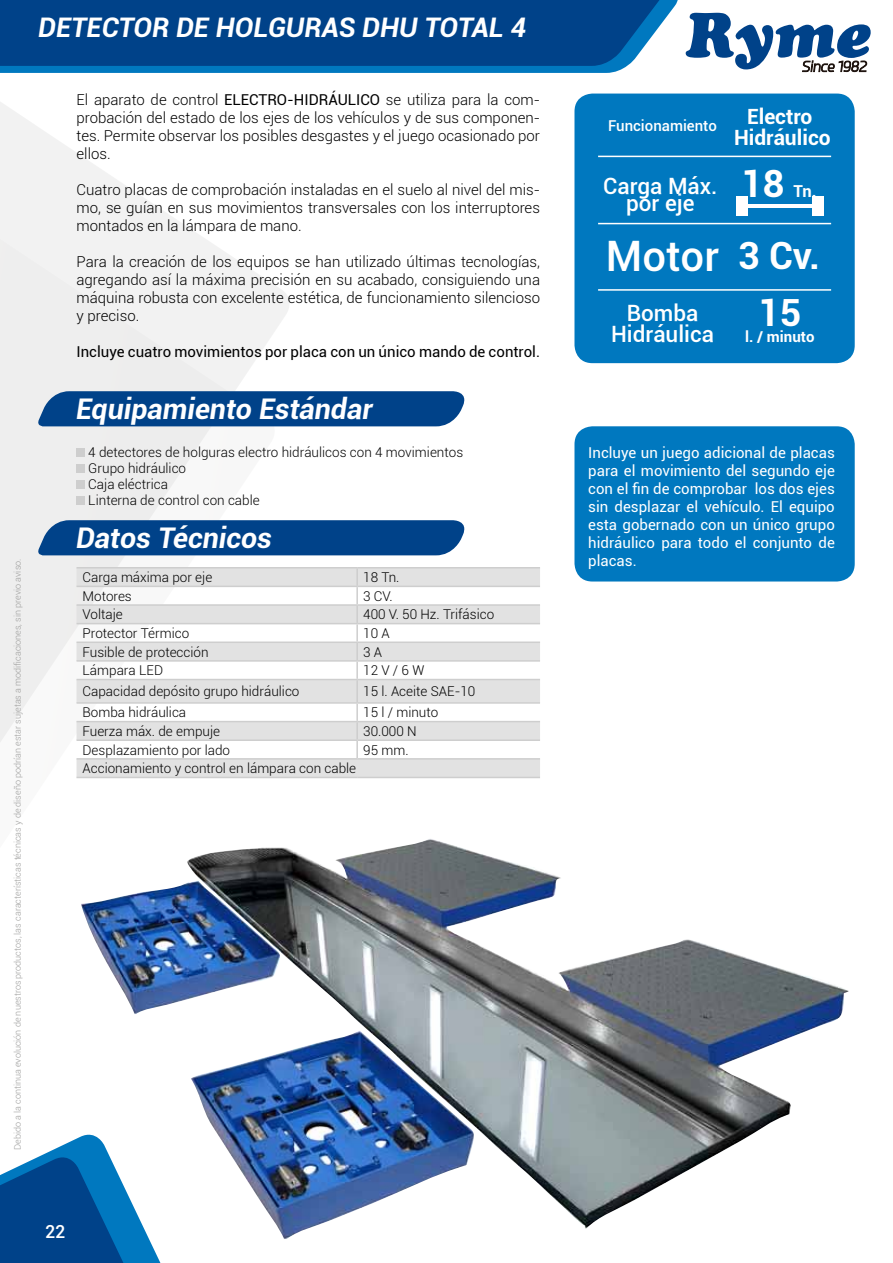
<style>
.page{position:relative;width:893px;height:1263px;background:#fff}
.page>*{position:absolute;margin:0;border:0;box-sizing:border-box;transform-origin:0 0}
.t1{font:500 42px "Roboto";color:#fff}
.t2{font:700 37.5px "Roboto";color:#fff}
.t3{font:italic 700 28.5px "Roboto";color:#fff}
.t4{font:italic 700 27px "Roboto";color:#fff}
.t5{font:500 22.5px/16.5px "Roboto";color:#fff}
.t6{font:700 21px/21px "Roboto";color:#fff;text-align:center}
.t7{font:500 18px "Roboto";color:#fff}
.t8{font:700 16.5px "Roboto";color:#fff}
.t9{font:300 15px/18px "Roboto";color:#000;text-align:justify}
.t10{font:15px/18px "Roboto";color:#fff;text-align:justify}
.t11{font:15px "Roboto";color:#000}
.t12{font:500 15px "Roboto";color:#fff}
.t13{font:700 15px "Roboto";color:#fff}
.t14{font:300 13.5px/16.2px "Roboto";color:#000}
.t15{font:300 9px "Roboto";color:#9d9d9c}
.s1{font-weight:400}
</style>
<div class="page">
<svg style="left:0;top:102px;width:296px;height:659px;fill:#f2f2f2"></svg>
<svg style="left:0;top:0;width:678px;height:73px;fill:#0078bf"></svg>
<svg style="left:0;top:1136px;width:161px;height:127px;background:#2566a2"></svg>
<div style="left:0;top:0;width:671px;height:66px;background:#004289"></div>
<svg style="left:686px;top:13px;width:185px;height:59px"></svg>
<div style="left:574px;top:94px;width:281px;height:269px;background:#0078bf;border-radius:18px"></div>
<div style="left:574px;top:426px;width:281px;height:155px;background:#0078bf;border-radius:18px"></div>
<hr style="left:598px;top:156px;width:233px;height:1px;background:#fff">
<hr style="left:598px;top:223px;width:233px;height:1px;background:#fff">
<hr style="left:598px;top:289px;width:233px;height:2px;background:#fff">
<svg style="left:77px;top:568px;width:463px;height:209px;fill:#e2e2e2"></svg>
<hr style="left:77px;top:567px;width:280px;height:1px;background:#cecece">
<hr style="left:77px;top:586px;width:280px;height:1px;background:#cecece">
<hr style="left:77px;top:604px;width:280px;height:2px;background:#cecece">
<hr style="left:77px;top:623px;width:280px;height:1px;background:#cecece">
<hr style="left:77px;top:641px;width:280px;height:2px;background:#cecece">
<hr style="left:357px;top:567px;width:183px;height:1px;background:#cecece">
<hr style="left:357px;top:586px;width:183px;height:1px;background:#cecece">
<hr style="left:357px;top:604px;width:183px;height:2px;background:#cecece">
<hr style="left:357px;top:623px;width:183px;height:1px;background:#cecece">
<hr style="left:357px;top:641px;width:183px;height:2px;background:#cecece">
<hr style="left:77px;top:660px;width:280px;height:2px;background:#cecece">
<svg style="left:356px;top:568px;width:2px;height:111px"></svg>
<hr style="left:357px;top:660px;width:183px;height:2px;background:#cecece">
<hr style="left:77px;top:679px;width:280px;height:1px;background:#cecece">
<hr style="left:77px;top:702px;width:280px;height:2px;background:#cecece">
<hr style="left:77px;top:721px;width:280px;height:1px;background:#cecece">
<hr style="left:77px;top:739px;width:280px;height:2px;background:#cecece">
<hr style="left:77px;top:758px;width:280px;height:2px;background:#cecece">
<hr style="left:77px;top:777px;width:280px;height:1px;background:#cecece">
<hr style="left:357px;top:777px;width:183px;height:1px;background:#cecece">
<hr style="left:356px;top:680px;width:2px;height:22px;background:#cecece">
<svg style="left:356px;top:704px;width:2px;height:54px"></svg>
<hr style="left:357px;top:679px;width:183px;height:1px;background:#cecece">
<hr style="left:357px;top:702px;width:183px;height:2px;background:#cecece">
<hr style="left:357px;top:721px;width:183px;height:1px;background:#cecece">
<hr style="left:357px;top:739px;width:183px;height:2px;background:#cecece">
<hr style="left:357px;top:758px;width:183px;height:2px;background:#cecece">
<hr style="left:748px;top:204px;width:64px;height:4px;background:#fff">
<div style="left:736px;top:196px;width:12px;height:19px;background:#fff"></div>
<div style="left:812px;top:196px;width:12px;height:19px;background:#fff"></div>
<div style="left:77px;top:448px;width:8px;height:9px;background:#cecece"></div>
<div style="left:77px;top:464px;width:8px;height:9px;background:#cecece"></div>
<div style="left:77px;top:480px;width:8px;height:9px;background:#cecece"></div>
<div style="left:77px;top:497px;width:8px;height:8px;background:#cecece"></div>
<img style="left:81px;top:839px;width:768px;height:400px">
<div style="left:36px;top:391px;width:429px;height:35px;background:#004289"></div>
<div style="left:36px;top:520px;width:429px;height:35px;background:#004289"></div>
<h3 class="t4" style="left:38px;top:9px;width:489px">DETECTOR DE HOLGURAS DHU TOTAL 4</h3>
<p class="t15" style="left:11px;top:1150px;width:593px;rotate:-90deg">Debido a la continua evolución de nuestros productos, las características técnicas y de diseño podrían estar sujetas a modificaciones, sin previo aviso.</p>
<p class="t9" style="left:77px;top:90px;width:465px">El aparato de control <span class="s1">ELECTRO-HIDRÁULICO</span> se utiliza para la com&shy;probación del estado de los ejes de los vehículos y de sus componen&shy;tes. Permite observar los posibles desgastes y el juego ocasionado por ellos.</p>
<p class="t9" style="left:77px;top:180px;width:465px">Cuatro placas de comprobación instaladas en el suelo al nivel del mis&shy;mo, se guían en sus movimientos transversales con los interruptores montados en la lámpara de mano.</p>
<p class="t9" style="left:77px;top:252px;width:465px">Para la creación de los equipos se han utilizado últimas tecnologías, agregando así la máxima precisión en su acabado, consiguiendo una máquina robusta con excelente estética, de funcionamiento silencioso y preciso.</p>
<p class="t11" style="left:77px;top:341px;width:465px">Incluye cuatro movimientos por placa con un único mando de control.</p>
<h3 class="t3" style="left:76px;top:389px;width:298px">Equipamiento Estándar</h3>
<p class="t14" style="left:88px;top:443px;width:376px">4 detectores de holguras electro hidráulicos con 4 movimientos<br>Grupo hidráulico<br>Caja eléctrica<br>Linterna de control con cable</p>
<h3 class="t3" style="left:76px;top:518px;width:197px">Datos Técnicos</h3>
<p class="t14" style="left:83px;top:569px;width:131px">Carga máxima por eje</p>
<p class="t14" style="left:363px;top:569px;width:38px">18 Tn.</p>
<p class="t14" style="left:83px;top:587px;width:51px">Motores</p>
<p class="t14" style="left:363px;top:587px;width:31px">3 CV.</p>
<p class="t14" style="left:83px;top:606px;width:42px">Voltaje</p>
<p class="t14" style="left:363px;top:606px;width:133px">400 V. 50 Hz. Trifásico</p>
<p class="t14" style="left:83px;top:625px;width:108px">Protector Térmico</p>
<p class="t14" style="left:363px;top:625px;width:28px">10 A</p>
<p class="t14" style="left:83px;top:643px;width:128px">Fusible de protección</p>
<p class="t14" style="left:363px;top:643px;width:21px">3 A</p>
<p class="t14" style="left:83px;top:662px;width:82px">Lámpara LED</p>
<p class="t14" style="left:363px;top:662px;width:63px">12 V / 6 W</p>
<p class="t14" style="left:83px;top:683px;width:218px">Capacidad depósito grupo hidráulico</p>
<p class="t14" style="left:363px;top:683px;width:114px">15 l. Aceite SAE-10</p>
<p class="t14" style="left:83px;top:704px;width:105px">Bomba hidráulica</p>
<p class="t14" style="left:363px;top:704px;width:77px">15 l / minuto</p>
<p class="t14" style="left:83px;top:723px;width:139px">Fuerza máx. de empuje</p>
<p class="t14" style="left:363px;top:723px;width:55px">30.000 N</p>
<p class="t14" style="left:83px;top:741px;width:149px">Desplazamiento por lado</p>
<p class="t14" style="left:363px;top:741px;width:47px">95 mm.</p>
<p class="t14" style="left:83px;top:760px;width:275px">Accionamiento y control en lámpara con cable</p>
<p class="t7" style="left:45px;top:1219px;width:22px">22</p>
<h3 class="t6" style="left:734px;top:105px;width:98px">Electro<br>Hidráulico</h3>
<p class="t12" style="left:608px;top:115px;width:110px">Funcionamiento</p>
<h3 class="t5" style="left:626px;top:177px;width:160px;text-indent:-23px">Carga Máx.<br>por eje <sup>18</sup></h3>
<p class="t8" style="left:794px;top:180px;width:24px">Tn.</p>
<h1 class="t1" style="left:606px;top:227px;width:115px">Motor</h1>
<h3 class="t5" style="left:611px;top:301px;width:192px;line-height:21px;text-indent:16px">Bomba<br>Hidráulica <sup>15</sup></h3>
<h2 class="t2" style="left:738px;top:229px;width:83px">3 Cv.</h2>
<p class="t13" style="left:745px;top:326px;width:71px">l. / minuto</p>
<p class="t10" style="left:588px;top:443px;width:248px">Incluye un juego adicional de placas para el movimiento del segundo eje con el fin de comprobar los dos ejes sin desplazar el vehículo. El equipo esta gobernado con un único grupo hidráulico para todo el conjunto de placas.</p>
</div>
